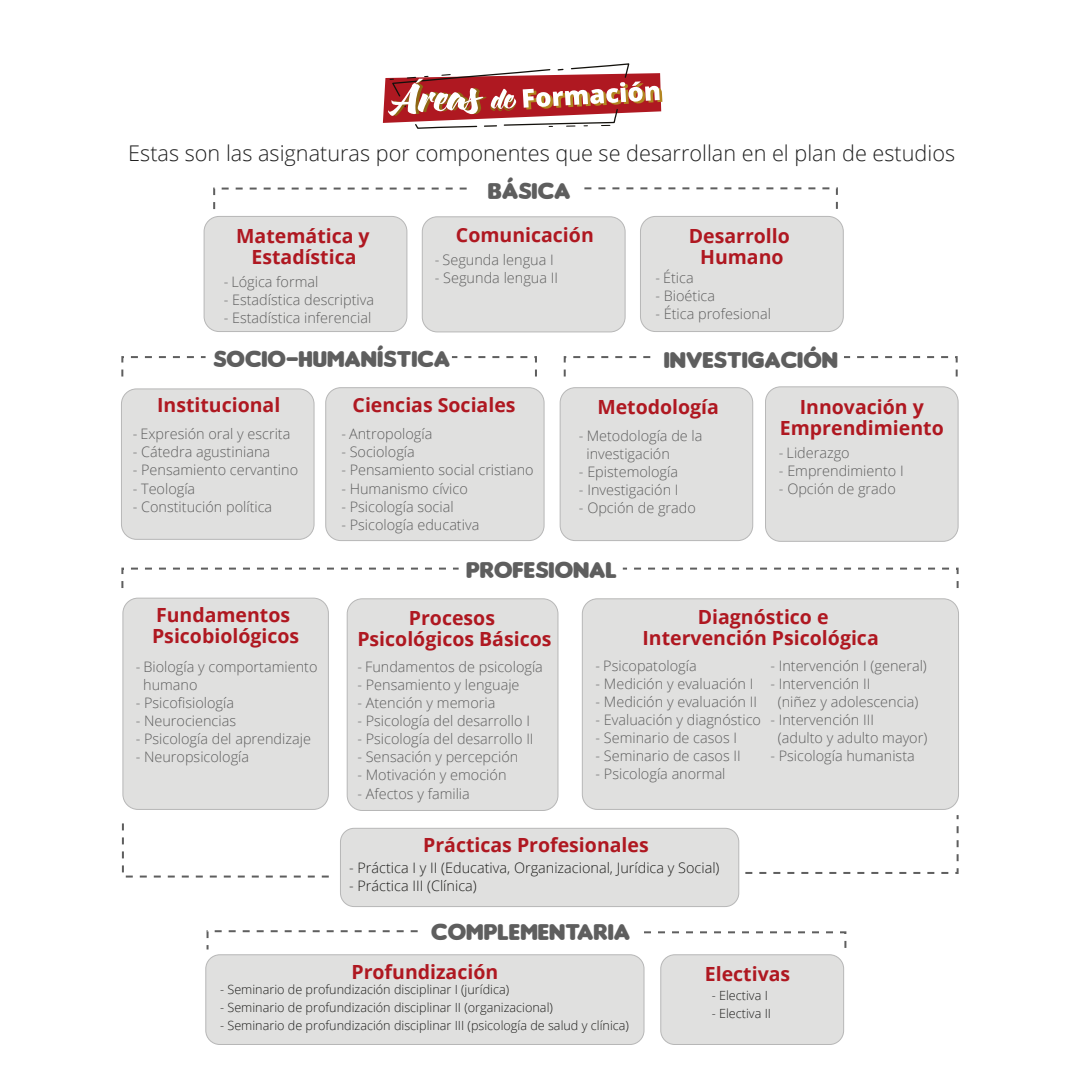
<style>
.page{position:relative;width:1080px;height:1080px;background:#fff}
.page>*{position:absolute;margin:0;border:0;box-sizing:border-box;transform-origin:0 0}
.t1{font:24px "Insaniburger";color:#5e5e5e;scale:1.05 1}
.t2{font:300 21.7px "Open Sans";color:#202020}
.t3{font:700 19.5px/21.1px "Open Sans";color:#af1821;text-align:center}
.t4{font:300 14.4px/18px "Open Sans";color:#5e5e5e}
.t5{font:300 14.4px "Open Sans";color:#1d1d1b}
.t6{font:300 12.6px "Open Sans";color:#1d1d1b}
</style>
<div class="page">
<div style="left:340px;top:828px;width:399px;height:79px;background:#e0e0df;border-radius:14px"></div>
<div style="left:340px;top:828px;width:399px;height:79px;border:1px solid #b7b7b7;border-radius:14px"></div>
<svg style="left:383px;top:63px;width:279px;height:65px"></svg>
<div style="left:204px;top:216px;width:203px;height:116px;background:#e0e0df;border-radius:15px"></div>
<div style="left:204px;top:216px;width:203px;height:116px;border:1px solid #b7b7b7;border-radius:15px"></div>
<div style="left:123px;top:598px;width:205px;height:211px;background:#e0e0df;border-radius:15px"></div>
<div style="left:122px;top:598px;width:207px;height:212px;border:1px solid #b7b7b7;border-radius:15px"></div>
<div style="left:347px;top:599px;width:211px;height:211px;background:#e0e0df;border-radius:15px"></div>
<div style="left:347px;top:598px;width:211px;height:213px;border:1px solid #b7b7b7;border-radius:15px"></div>
<div style="left:582px;top:599px;width:377px;height:210px;background:#e0e0df;border-radius:15px"></div>
<div style="left:582px;top:598px;width:377px;height:212px;border:1px solid #b7b7b7;border-radius:15px"></div>
<div style="left:121px;top:389px;width:193px;height:150px;background:#e0e0df;border-radius:15px"></div>
<div style="left:121px;top:388px;width:194px;height:152px;border:1px solid #b7b7b7;border-radius:15px"></div>
<div style="left:560px;top:388px;width:193px;height:153px;background:#e0e0df;border-radius:15px"></div>
<div style="left:560px;top:387px;width:193px;height:154px;border:1px solid #b7b7b7;border-radius:15px"></div>
<div style="left:766px;top:387px;width:192px;height:154px;background:#e0e0df;border-radius:15px"></div>
<div style="left:765px;top:386px;width:194px;height:156px;border:1px solid #b7b7b7;border-radius:15px"></div>
<div style="left:326px;top:388px;width:218px;height:153px;background:#e0e0df;border-radius:15px"></div>
<div style="left:325px;top:387px;width:220px;height:154px;border:1px solid #b7b7b7;border-radius:15px"></div>
<div style="left:640px;top:216px;width:203px;height:116px;background:#e0e0df;border-radius:15px"></div>
<div style="left:640px;top:216px;width:204px;height:116px;border:1px solid #b7b7b7;border-radius:15px"></div>
<div style="left:422px;top:217px;width:203px;height:115px;background:#e0e0df;border-radius:15px"></div>
<div style="left:422px;top:216px;width:204px;height:116px;border:1px solid #b7b7b7;border-radius:15px"></div>
<svg style="left:213px;top:187px;width:254px;height:23px"></svg>
<svg style="left:584px;top:187px;width:254px;height:22px"></svg>
<svg style="left:121px;top:356px;width:85px;height:21px"></svg>
<svg style="left:121px;top:567px;width:338px;height:21px"></svg>
<svg style="left:622px;top:567px;width:337px;height:21px"></svg>
<svg style="left:451px;top:356px;width:86px;height:21px"></svg>
<svg style="left:563px;top:356px;width:88px;height:21px"></svg>
<svg style="left:844px;top:356px;width:114px;height:21px"></svg>
<div style="left:206px;top:955px;width:438px;height:89px;background:#e0e0df;border-radius:14px"></div>
<div style="left:205px;top:954px;width:440px;height:91px;border:1px solid #b7b7b7;border-radius:14px"></div>
<div style="left:661px;top:955px;width:183px;height:89px;background:#e0e0df;border-radius:14px"></div>
<div style="left:660px;top:954px;width:184px;height:91px;border:1px solid #b7b7b7;border-radius:14px"></div>
<svg style="left:206px;top:930px;width:212px;height:20px"></svg>
<svg style="left:644px;top:931px;width:203px;height:26px"></svg>
<svg style="left:121px;top:823px;width:208px;height:55px"></svg>
<svg style="left:745px;top:815px;width:214px;height:59px"></svg>
<h2 class="t2" style="left:128px;top:139px;width:828px">Estas son las asignaturas por componentes que se desarrollan en el plan de estudios</h2>
<h1 class="t1" style="left:488px;top:177px;width:80px">BÁSICA</h1>
<h3 class="t3" style="left:236px;top:225px;width:135px">Matemática y<br>Estadística</h3>
<p class="t4" style="left:224px;top:272px;width:96px">- Lógica formal</p>
<p class="t4" style="left:224px;top:290px;width:152px">- Estadística descriptiva</p>
<p class="t4" style="left:224px;top:308px;width:149px">- Estadística inferencial</p>
<h3 class="t3" style="left:456px;top:224px;width:139px">Comunicación</h3>
<p class="t4" style="left:435px;top:251px;width:120px">- Segunda lengua I</p>
<p class="t4" style="left:435px;top:269px;width:125px">- Segunda lengua II</p>
<h3 class="t3" style="left:689px;top:225px;width:103px">Desarrollo<br>Humano</h3>
<p class="t4" style="left:655px;top:268px;width:40px">- Ética</p>
<p class="t4" style="left:655px;top:286px;width:61px">- Bioética</p>
<p class="t4" style="left:655px;top:304px;width:117px">- Ética profesional</p>
<h1 class="t1" style="left:213px;top:345px;width:227px">SOCIO-HUMANÍSTICA</h1>
<h1 class="t1" style="left:664px;top:346px;width:167px">INVESTIGACIÓN</h1>
<h3 class="t3" style="left:157px;top:394px;width:125px">Institucional</h3>
<p class="t4" style="left:133px;top:425px;width:159px">- Expresión oral y escrita</p>
<p class="t4" style="left:133px;top:443px;width:139px">- Cátedra agustiniana</p>
<p class="t4" style="left:133px;top:461px;width:167px">- Pensamiento cervantino</p>
<p class="t4" style="left:133px;top:479px;width:64px">- Teología</p>
<p class="t4" style="left:133px;top:497px;width:141px">- Constitución política</p>
<h3 class="t3" style="left:152px;top:604px;width:149px;text-align:left">Fundamentos<br>Psicobiológicos</h3>
<p class="t4" style="left:143px;top:658px;width:176px;text-indent:-8px">- Biología y comportamiento humano</p>
<p class="t4" style="left:136px;top:694px;width:100px">- Psicofisiología</p>
<p class="t4" style="left:136px;top:712px;width:102px">- Neurociencias</p>
<p class="t4" style="left:136px;top:730px;width:177px">- Psicología del aprendizaje</p>
<p class="t4" style="left:136px;top:748px;width:115px">- Neuropsicología</p>
<h3 class="t3" style="left:353px;top:394px;width:164px">Ciencias Sociales</h3>
<p class="t4" style="left:341px;top:425px;width:93px">- Antropología</p>
<p class="t4" style="left:341px;top:443px;width:75px">- Sociología</p>
<p class="t4" style="left:341px;top:461px;width:194px">- Pensamiento social cristiano</p>
<p class="t4" style="left:341px;top:479px;width:128px">- Humanismo cívico</p>
<p class="t4" style="left:341px;top:497px;width:114px">- Psicología social</p>
<p class="t4" style="left:341px;top:515px;width:140px">- Psicología educativa</p>
<h3 class="t3" style="left:597px;top:396px;width:123px">Metodología</h3>
<p class="t4" style="left:586px;top:426px;width:118px;text-indent:-8px">- Metodología de la investigación</p>
<p class="t4" style="left:579px;top:462px;width:101px">- Epistemología</p>
<p class="t4" style="left:579px;top:480px;width:101px">- Investigación I</p>
<p class="t4" style="left:579px;top:498px;width:119px">- Opción de grado</p>
<h1 class="t1" style="left:466px;top:557px;width:145px">PROFESIONAL</h1>
<h3 class="t3" style="left:780px;top:396px;width:165px">Innovación y<br>Emprendimiento</h3>
<p class="t4" style="left:779px;top:443px;width:72px">- Liderazgo</p>
<p class="t4" style="left:779px;top:461px;width:126px">- Emprendimiento I</p>
<p class="t4" style="left:779px;top:479px;width:119px">- Opción de grado</p>
<h3 class="t3" style="left:357px;top:607px;width:196px">Procesos<br>Psicológicos Básicos</h3>
<p class="t4" style="left:357px;top:658px;width:187px">- Fundamentos de psicología</p>
<p class="t4" style="left:357px;top:676px;width:164px">- Pensamiento y lenguaje</p>
<p class="t4" style="left:357px;top:694px;width:139px">- Atención y memoria</p>
<p class="t4" style="left:357px;top:712px;width:174px">- Psicología del desarrollo I</p>
<p class="t4" style="left:357px;top:730px;width:178px">- Psicología del desarrollo II</p>
<p class="t4" style="left:357px;top:748px;width:162px">- Sensación y percepción</p>
<p class="t4" style="left:357px;top:766px;width:151px">- Motivación y emoción</p>
<p class="t4" style="left:357px;top:784px;width:114px">- Afectos y familia</p>
<h3 class="t3" style="left:643px;top:606px;width:238px">Diagnóstico e<br>Intervención Psicológica</h3>
<p class="t4" style="left:596px;top:657px;width:103px">- Psicopatología</p>
<p class="t4" style="left:596px;top:675px;width:160px">- Medición y evaluación I</p>
<p class="t4" style="left:596px;top:693px;width:163px">- Medición y evaluación II</p>
<p class="t4" style="left:596px;top:711px;width:167px">- Evaluación y diagnóstico</p>
<p class="t4" style="left:596px;top:729px;width:143px">- Seminario de casos I</p>
<p class="t4" style="left:596px;top:747px;width:147px">- Seminario de casos II</p>
<p class="t4" style="left:596px;top:765px;width:132px">- Psicología anormal</p>
<p class="t4" style="left:770px;top:656px;width:158px">- Intervención I (general)</p>
<p class="t4" style="left:778px;top:674px;width:142px;text-indent:-8px">- Intervención II<br>(niñez y adolescencia)</p>
<p class="t4" style="left:778px;top:711px;width:151px;text-indent:-8px">- Intervención III<br>(adulto y adulto mayor)</p>
<p class="t4" style="left:770px;top:747px;width:146px">- Psicología humanista</p>
<h3 class="t3" style="left:423px;top:834px;width:227px">Prácticas Profesionales</h3>
<p class="t5" style="left:349px;top:858px;width:372px">- Práctica I y II (Educativa, Organizacional, Jurídica y Social)</p>
<p class="t5" style="left:349px;top:876px;width:129px">- Práctica III (Clínica)</p>
<h1 class="t1" style="left:431px;top:919px;width:191px">COMPLEMENTARIA</h1>
<h3 class="t3" style="left:351px;top:961px;width:148px">Profundización</h3>
<p class="t6" style="left:220px;top:981px;width:291px">- Seminario de profundización disciplinar I (jurídica)</p>
<p class="t6" style="left:220px;top:999px;width:334px">- Seminario de profundización disciplinar II (organizacional)</p>
<p class="t6" style="left:220px;top:1017px;width:410px">- Seminario de profundización disciplinar III (psicología de salud y clínica)</p>
<h3 class="t3" style="left:705px;top:963px;width:87px">Electivas</h3>
<p class="t6" style="left:712px;top:987px;width:58px">- Electiva I</p>
<p class="t6" style="left:712px;top:1005px;width:61px">- Electiva II</p>
</div>
